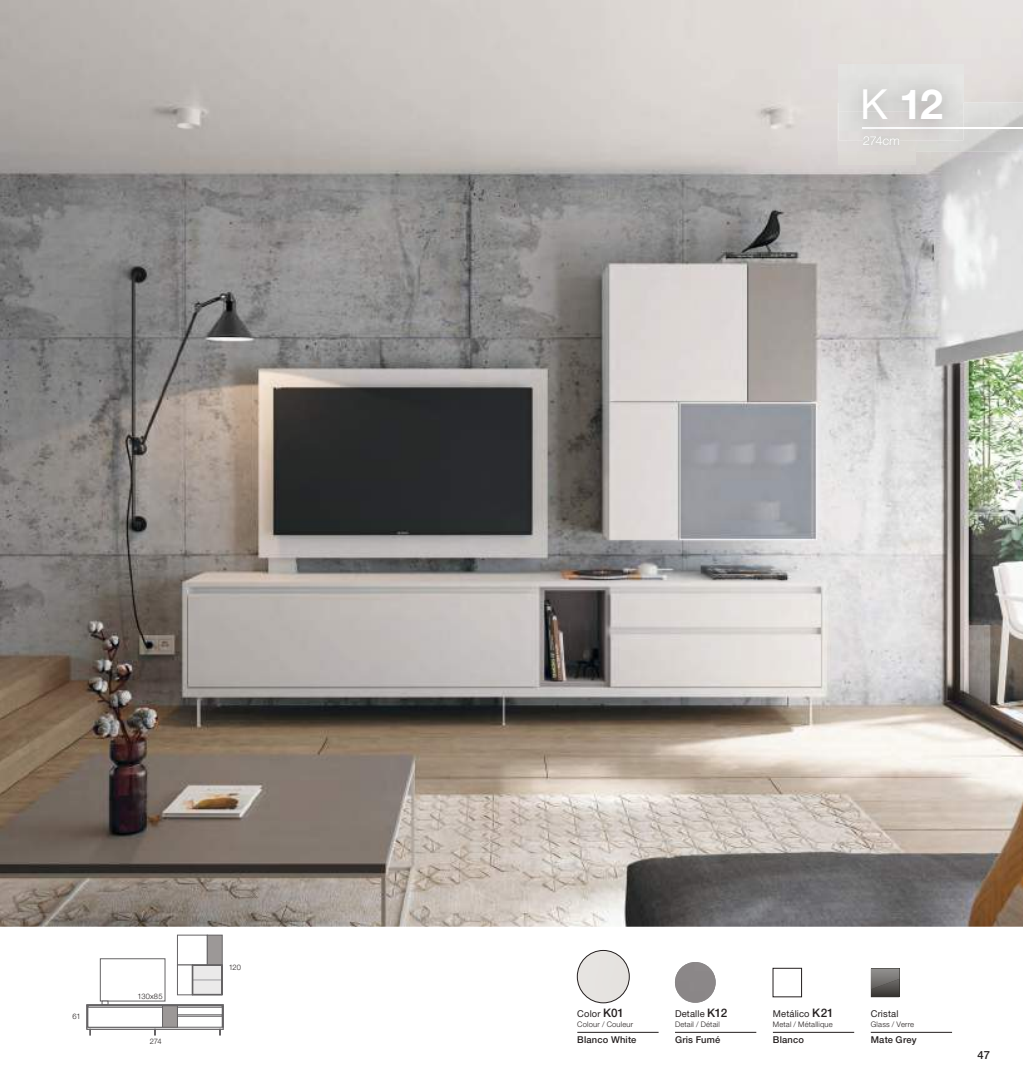
<style>
.page{position:relative;width:1023px;height:1076px;background:#fff}
.page>*{position:absolute;margin:0;border:0;box-sizing:border-box;transform-origin:0 0}
.t1{font:700 41.25px "Helvetica Neue";color:#fff}
.t2{font:300 12.88px "Helvetica Neue";letter-spacing:-.015em;color:#fff}
.t3{font:500 11.25px "Helvetica Neue";color:#241f1f}
.t4{font:9.38px "Helvetica Neue";letter-spacing:.015em;color:#241f1f}
.t5{font:500 9.38px "Helvetica Neue";letter-spacing:.02em;color:#241f1f}
.t6{font:300 7.62px "Helvetica Neue";letter-spacing:.02em;color:#241f1f}
.s1{font-weight:400}
.s2{font-weight:500;font-size:11.75px}
</style>
<div class="page">
<img style="left:0;top:0;width:1023px;height:926px">
<img style="left:837px;top:103px;width:186px;height:48px">
<hr style="left:862px;top:127px;width:161px;height:2px;background:#fff">
<div style="left:838px;top:140px;width:77px;height:24px;background:#dad7d3"></div>
<img style="left:863px;top:140px;width:36px;height:6px">
<img style="left:838px;top:65px;width:125px;height:75px">
<img style="left:915px;top:127px;width:48px;height:2px">
<img style="left:838px;top:111px;width:77px;height:29px">
<img style="left:863px;top:136px;width:36px;height:4px">
<div style="left:100px;top:958px;width:65px;height:43px;border:1px solid #656365"></div>
<div style="left:87px;top:1004px;width:136px;height:2px;border:1px solid #656365"></div>
<div style="left:87px;top:1027px;width:136px;height:2px;border:1px solid #656365"></div>
<div style="left:177px;top:1005px;width:45px;height:22px;border:1px solid #656365"></div>
<div style="left:177px;top:1005px;width:45px;height:2px;border:1px solid #656365"></div>
<div style="left:177px;top:1014px;width:45px;height:2px;border:1px solid #656365"></div>
<div style="left:88px;top:1007px;width:75px;height:20px;border:1px solid #656365"></div>
<div style="left:88px;top:1005px;width:75px;height:2px;border:1px solid #656365"></div>
<svg style="left:87px;top:1005px;width:4px;height:30px"></svg>
<svg style="left:220px;top:1005px;width:3px;height:30px"></svg>
<div style="left:162px;top:1005px;width:15px;height:22px;background:#9c9897"></div>
<div style="left:162px;top:1005px;width:15px;height:22px;border:1px solid #656365"></div>
<div style="left:177px;top:935px;width:30px;height:30px;border:1px solid #656365"></div>
<div style="left:207px;top:935px;width:15px;height:30px;background:#9c9897"></div>
<div style="left:207px;top:935px;width:15px;height:30px;border:1px solid #656365"></div>
<div style="left:177px;top:965px;width:15px;height:30px;border:1px solid #656365"></div>
<svg style="left:192px;top:964px;width:31px;height:31px"></svg>
<img style="left:870px;top:989px;width:29px;height:8px">
<img style="left:870px;top:968px;width:29px;height:21px">
<img style="left:675px;top:962px;width:40px;height:40px;border-radius:20px">
<div style="left:577px;top:950px;width:52px;height:53px;background:#e6e3e0;border-radius:26px"></div>
<div style="left:577px;top:950px;width:52px;height:53px;border:1px solid #241f1f;border-radius:50%"></div>
<hr style="left:577px;top:1032px;width:81px;height:1px;background:#241f1f">
<hr style="left:675px;top:1032px;width:81px;height:1px;background:#241f1f">
<hr style="left:773px;top:1032px;width:81px;height:1px;background:#241f1f">
<hr style="left:870px;top:1032px;width:82px;height:1px;background:#241f1f">
<p class="t6" style="left:72px;top:1011px;width:10px">61</p>
<p class="t6" style="left:137px;top:991px;width:27px">130x85</p>
<p class="t6" style="left:150px;top:1036px;width:13px">274</p>
<p class="t6" style="left:229px;top:963px;width:14px">120</p>
<h1 class="t1" style="left:860px;top:79px;width:84px"><span class="s1">K</span> 12</h1>
<h2 class="t2" style="left:862px;top:133px;width:39px">274cm</h2>
<p class="t4" style="left:577px;top:1008px;width:48px">Color <span class="s2">K01</span></p>
<p class="t6" style="left:577px;top:1020px;width:57px">Colour / Couleur</p>
<p class="t4" style="left:675px;top:1008px;width:54px">Detalle <span class="s2">K12</span></p>
<p class="t6" style="left:675px;top:1020px;width:46px">Detail / Détail</p>
<p class="t4" style="left:773px;top:1008px;width:62px">Metálico <span class="s2">K21</span></p>
<p class="t6" style="left:773px;top:1020px;width:61px">Metal / Métallique</p>
<p class="t4" style="left:870px;top:1008px;width:29px">Cristal</p>
<p class="t6" style="left:870px;top:1020px;width:45px">Glass / Verre</p>
<p class="t5" style="left:577px;top:1034px;width:61px">Blanco White</p>
<p class="t5" style="left:675px;top:1034px;width:47px">Gris Fumé</p>
<p class="t5" style="left:773px;top:1034px;width:33px">Blanco</p>
<p class="t5" style="left:870px;top:1034px;width:47px">Mate Grey</p>
<h3 class="t3" style="left:977px;top:1048px;width:14px">47</h3>
</div>
